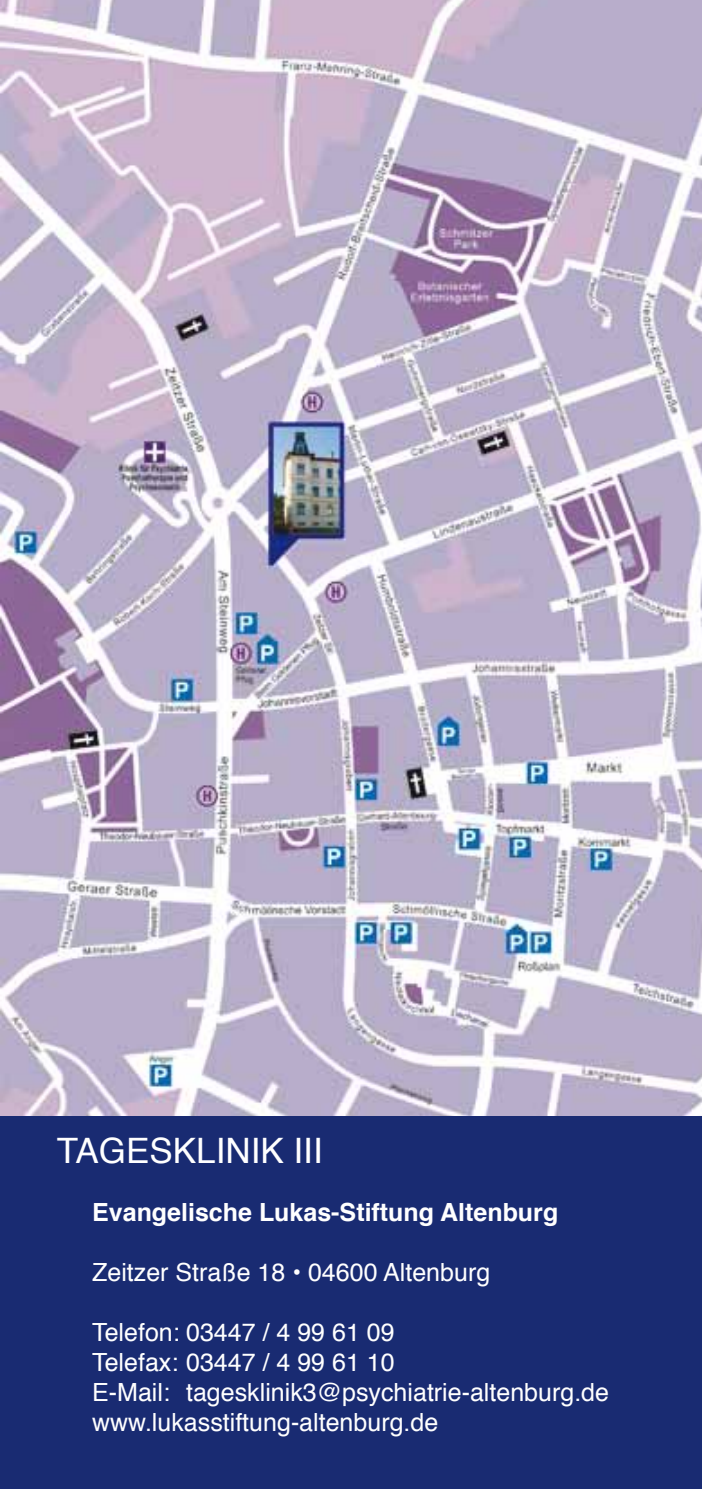
<style>
.page{position:relative;width:702px;height:1489px;background:#fff}
.page>*{position:absolute;margin:0;border:0;box-sizing:border-box;transform-origin:0 0}
.t1{font:35px "Helvetica";color:#fff}
.t2{font:25px/30px "Helvetica";color:#fff}
.t3{font:700 25px "Helvetica";color:#fff}
</style>
<div class="page">
<img style="left:0;top:0;width:702px;height:1116px">
<div style="left:0;top:1116px;width:702px;height:372px;background:#192b72"></div>
<p class="t1" style="left:57px;top:1123px;width:267px">TAGESKLINIK III</p>
<p class="t3" style="left:92px;top:1191px;width:467px">Evangelische Lukas-Stiftung Altenburg</p>
<p class="t2" style="left:92px;top:1257px;width:399px">Zeitzer Straße 18 • 04600 Altenburg</p>
<p class="t2" style="left:92px;top:1317px;width:518px">Telefon: 03447 / 4 99 61 09<br>Telefax: 03447 / 4 99 61 10<br>E-Mail: tagesklinik3@psychiatrie-altenburg.de www.lukasstiftung-altenburg.de</p>
</div>
